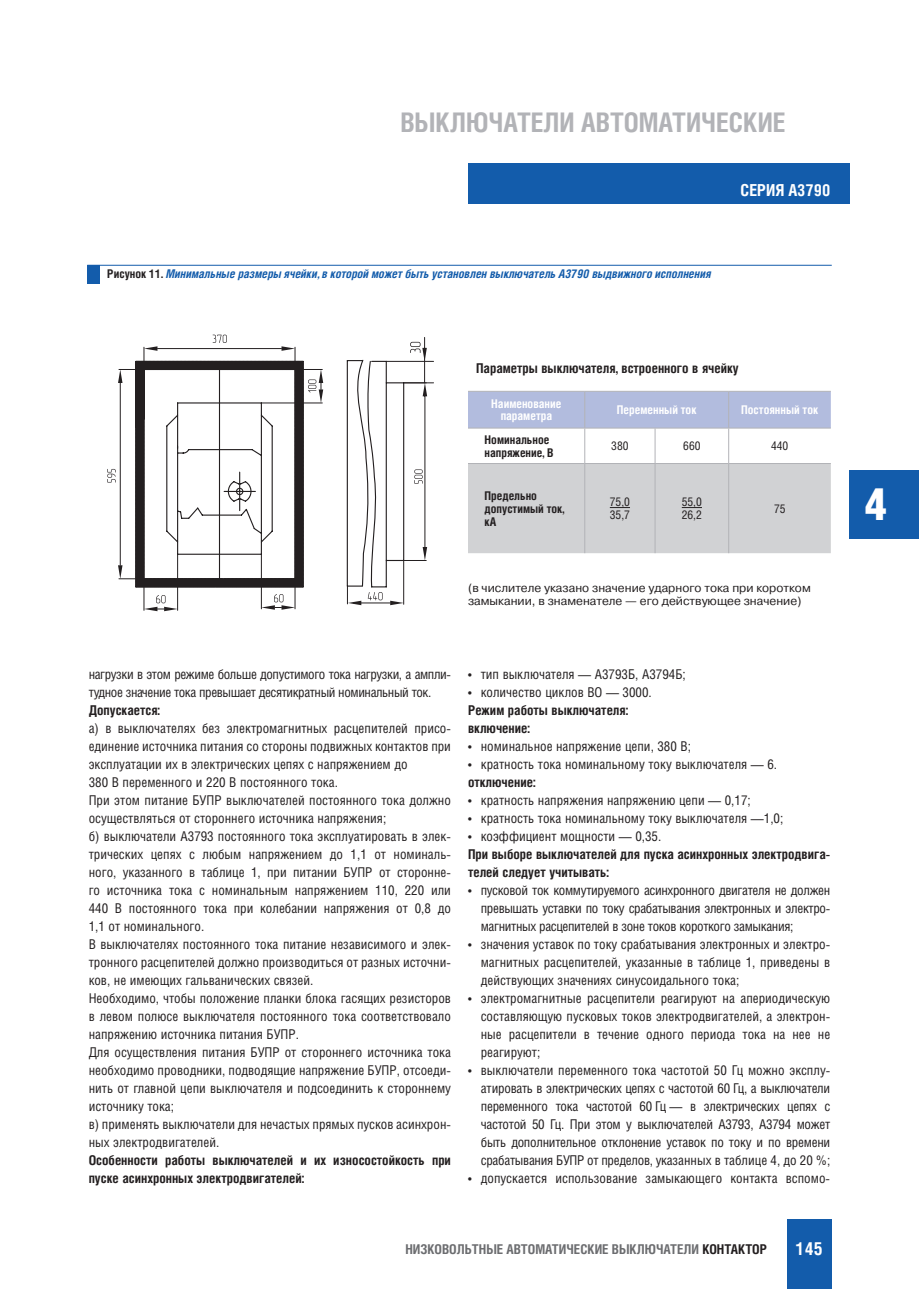
<style>
.page{position:relative;width:919px;height:1289px;background:#fff}
.page>*{position:absolute;margin:0;border:0;box-sizing:border-box;transform-origin:0 0}
.t1{font:900 45px "Helios Cond";color:#fff}
.t2{font:700 27px "Helios Cond";color:#b2b3b7}
.t3{font:700 18px "Helios Cond";color:#fff}
.t4{font:700 16.5px "Helios Cond";color:#fff}
.t5{font:13.5px/18px "Helios Cond";color:#231f20;text-align:justify}
.t6{font:700 13.5px/18px "Helios Cond";color:#231f20}
.t7{font:13.5px/18px "Helios Cond";letter-spacing:-.03em;color:#231f20}
.t8{font:700 13.5px "Helios Cond";color:#6c6d70}
.t9{font:italic 700 12px "Helios Cond";color:#135cab}
.t10{font:12px/12.8px "Pragmatica C";color:#231f20}
.t11{font:700 12px/12.8px "Helios Cond";color:#231f20}
.t12{font:700 12px/12.8px "Helios Cond";color:#fff;text-align:center}
.t13{font:12px/12.8px "Helios Cond";color:#231f20}
.s1{font-style:normal;color:#231f20}
.s2{color:#231f20}
</style>
<div class="page">
<div style="left:468px;top:164px;width:381px;height:40px;background:#135cab"></div>
<div style="left:787px;top:1219px;width:44px;height:69px;background:#135cab"></div>
<div style="left:849px;top:470px;width:69px;height:68px;background:#135cab"></div>
<div style="left:87px;top:265px;width:13px;height:18px;background:#135cab"></div>
<hr style="left:87px;top:265px;width:744px;height:1px;background:#135cab">
<hr style="left:143px;top:579px;width:1px;height:31px;background:#231f20">
<hr style="left:177px;top:554px;width:1px;height:56px;background:#231f20">
<svg style="left:144px;top:595px;width:34px;height:16px"></svg>
<hr style="left:261px;top:554px;width:1px;height:55px;background:#231f20">
<hr style="left:294px;top:579px;width:1px;height:30px;background:#231f20">
<svg style="left:261px;top:594px;width:34px;height:15px"></svg>
<svg style="left:107px;top:334px;width:216px;height:254px"></svg>
<hr style="left:386px;top:361px;width:47px;height:1px;background:#231f20">
<hr style="left:403px;top:382px;width:30px;height:1px;background:#231f20">
<hr style="left:424px;top:337px;width:1px;height:46px;background:#231f20">
<svg style="left:346px;top:342px;width:81px;height:263px"></svg>
<hr style="left:219px;top:369px;width:1px;height:210px;background:#231f20">
<hr style="left:239px;top:472px;width:1px;height:38px;background:#231f20">
<hr style="left:224px;top:491px;width:31px;height:1px;background:#231f20">
<div style="left:468px;top:392px;width:362px;height:36px;background:#b2bcde"></div>
<hr style="left:468px;top:391px;width:116px;height:1px;background:#b2b3b7">
<hr style="left:584px;top:391px;width:71px;height:1px;background:#b2b3b7">
<hr style="left:584px;top:392px;width:1px;height:36px;background:#b2b3b7">
<hr style="left:655px;top:391px;width:73px;height:1px;background:#b2b3b7">
<hr style="left:728px;top:391px;width:102px;height:1px;background:#b2b3b7">
<hr style="left:728px;top:392px;width:1px;height:36px;background:#b2b3b7">
<hr style="left:468px;top:428px;width:116px;height:1px;background:#b2b3b7">
<hr style="left:584px;top:428px;width:71px;height:1px;background:#b2b3b7">
<hr style="left:584px;top:428px;width:1px;height:35px;background:#b2b3b7">
<hr style="left:655px;top:428px;width:73px;height:1px;background:#b2b3b7">
<hr style="left:654px;top:428px;width:1px;height:35px;background:#b2b3b7">
<hr style="left:728px;top:428px;width:102px;height:1px;background:#b2b3b7">
<hr style="left:728px;top:428px;width:1px;height:35px;background:#b2b3b7">
<div style="left:468px;top:463px;width:362px;height:90px;background:#d1d2d4"></div>
<h2 class="t2" style="left:400px;top:104px;width:387px">ВЫКЛЮЧАТЕЛИ АВТОМАТИЧЕСКИЕ</h2>
<p class="t9" style="left:107px;top:267px;width:605px"><span class="s1">Рисунок 11.</span> Минимальные размеры ячейки, в которой может быть установлен выключатель А3790 выдвижного исполнения</p>
<p class="t4" style="left:740px;top:179px;width:91px">СЕРИЯ А3790</p>
<p class="t6" style="left:476px;top:359px;width:264px">Параметры выключателя, встроенного в ячейку</p>
<p class="t12" style="left:491px;top:397px;width:72px">Наименование параметра</p>
<p class="t12" style="left:617px;top:403px;width:81px">Переменный ток</p>
<p class="t12" style="left:741px;top:403px;width:78px">Постоянный ток</p>
<p class="t11" style="left:484px;top:433px;width:70px">Номинальное напряжение, В</p>
<p class="t13" style="left:611px;top:439px;width:19px">380</p>
<p class="t13" style="left:683px;top:439px;width:19px">660</p>
<p class="t13" style="left:771px;top:439px;width:19px">440</p>
<p class="t11" style="left:484px;top:489px;width:81px">Предельно допустимый ток, кА</p>
<p class="t13" style="left:609px;top:496px;width:22px">75,0<br>35,7</p>
<p class="t13" style="left:681px;top:496px;width:22px">55,0<br>26,2</p>
<p class="t13" style="left:774px;top:502px;width:13px">75</p>
<p class="t10" style="left:468px;top:582px;width:344px">(в числителе указано значение ударного тока при коротком замыкании, в знаменателе — его действующее значение)</p>
<p class="t7" style="left:89px;top:665px;width:364px">нагрузки в этом режиме больше допустимого тока нагрузки, а ампли&shy;тудное значение тока превышает десятикратный номинальный ток.</p>
<p class="t6" style="left:89px;top:701px;width:73px">Допускается:</p>
<p class="t5" style="left:89px;top:719px;width:364px;text-align:left">а) в выключателях без электромагнитных расцепителей присо&shy;единение источника питания со стороны подвижных контактов при эксплуатации их в электрических цепях с напряжением до<br>380 В переменного и 220 В постоянного тока.<br>При этом питание БУПР выключателей постоянного тока должно осуществляться от стороннего источника напряжения;<br>б) выключатели А3793 постоянного тока эксплуатировать в элек&shy;трических цепях с любым напряжением до 1,1 от номиналь&shy;ного, указанного в таблице 1, при питании БУПР от сторонне&shy;го источника тока с номинальным напряжением 110, 220 или 440 В постоянного тока при колебании напряжения от 0,8 до 1,1 от номинального.<br>В выключателях постоянного тока питание независимого и элек&shy;тронного расцепителей должно производиться от разных источни&shy;ков, не имеющих гальванических связей.<br>Необходимо, чтобы положение планки блока гасящих резисторов в левом полюсе выключателя постоянного тока соответствовало напряжению источника питания БУПР.<br>Для осуществления питания БУПР от стороннего источника тока необходимо проводники, подводящие напряжение БУПР, отсоеди&shy;нить от главной цепи выключателя и подсоединить к стороннему источнику тока;<br>в) применять выключатели для нечастых прямых пусков асинхрон&shy;ных электродвигателей.</p>
<p class="t6" style="left:89px;top:1151px;width:364px">Особенности работы выключателей и их износостойкость при пуске асинхронных электродвигателей:</p>
<p class="t5" style="left:468px;top:665px;width:219px">• тип выключателя — А3793Б, А3794Б;</p>
<p class="t5" style="left:468px;top:683px;width:185px">• количество циклов ВО — 3000.</p>
<p class="t6" style="left:468px;top:701px;width:162px">Режим работы выключателя: включение:</p>
<p class="t5" style="left:468px;top:737px;width:224px">• номинальное напряжение цепи, 380 В;</p>
<p class="t5" style="left:468px;top:755px;width:311px">• кратность тока номинальному току выключателя — 6.</p>
<p class="t6" style="left:468px;top:773px;width:69px">отключение:</p>
<p class="t5" style="left:468px;top:791px;width:284px">• кратность напряжения напряжению цепи — 0,17;</p>
<p class="t5" style="left:468px;top:809px;width:317px">• кратность тока номинальному току выключателя —1,0;</p>
<p class="t5" style="left:468px;top:827px;width:195px">• коэффициент мощности — 0,35.</p>
<p class="t6" style="left:468px;top:845px;width:364px">При выборе выключателей для пуска асинхронных электродвига&shy;телей следует учитывать:</p>
<p class="t5" style="left:480px;top:881px;width:351px;text-indent:-13px">• пусковой ток коммутируемого асинхронного двигателя не должен превышать уставки по току срабатывания электронных и электро&shy;магнитных расцепителей в зоне токов короткого замыкания;</p>
<p class="t5" style="left:480px;top:935px;width:351px;text-indent:-13px">• значения уставок по току срабатывания электронных и электро&shy;магнитных расцепителей, указанные в таблице 1, приведены в действующих значениях синусоидального тока;</p>
<p class="t5" style="left:480px;top:989px;width:351px;text-indent:-13px">• электромагнитные расцепители реагируют на апериодическую составляющую пусковых токов электродвигателей, а электрон&shy;ные расцепители в течение одного периода тока на нее не реагируют;</p>
<p class="t5" style="left:480px;top:1061px;width:351px;text-indent:-13px">• выключатели переменного тока частотой 50 Гц можно эксплу&shy;атировать в электрических цепях с частотой 60 Гц, а выключатели переменного тока частотой 60 Гц — в электрических цепях с частотой 50 Гц. При этом у выключателей А3793, А3794 может быть дополнительное отклонение уставок по току и по времени срабатывания БУПР от пределов, указанных в таблице 4, до 20 %;</p>
<p class="t5" style="left:468px;top:1169px;width:363px">• допускается использование замыкающего контакта вспомо-</p>
<p class="t8" style="left:405px;top:1240px;width:363px">НИЗКОВОЛЬТНЫЕ АВТОМАТИЧЕСКИЕ ВЫКЛЮЧАТЕЛИ <span class="s2">КОНТАКТОР</span></p>
<h3 class="t3" style="left:795px;top:1236px;width:28px">145</h3>
<h1 class="t1" style="left:864px;top:477px;width:24px">4</h1>
</div>
